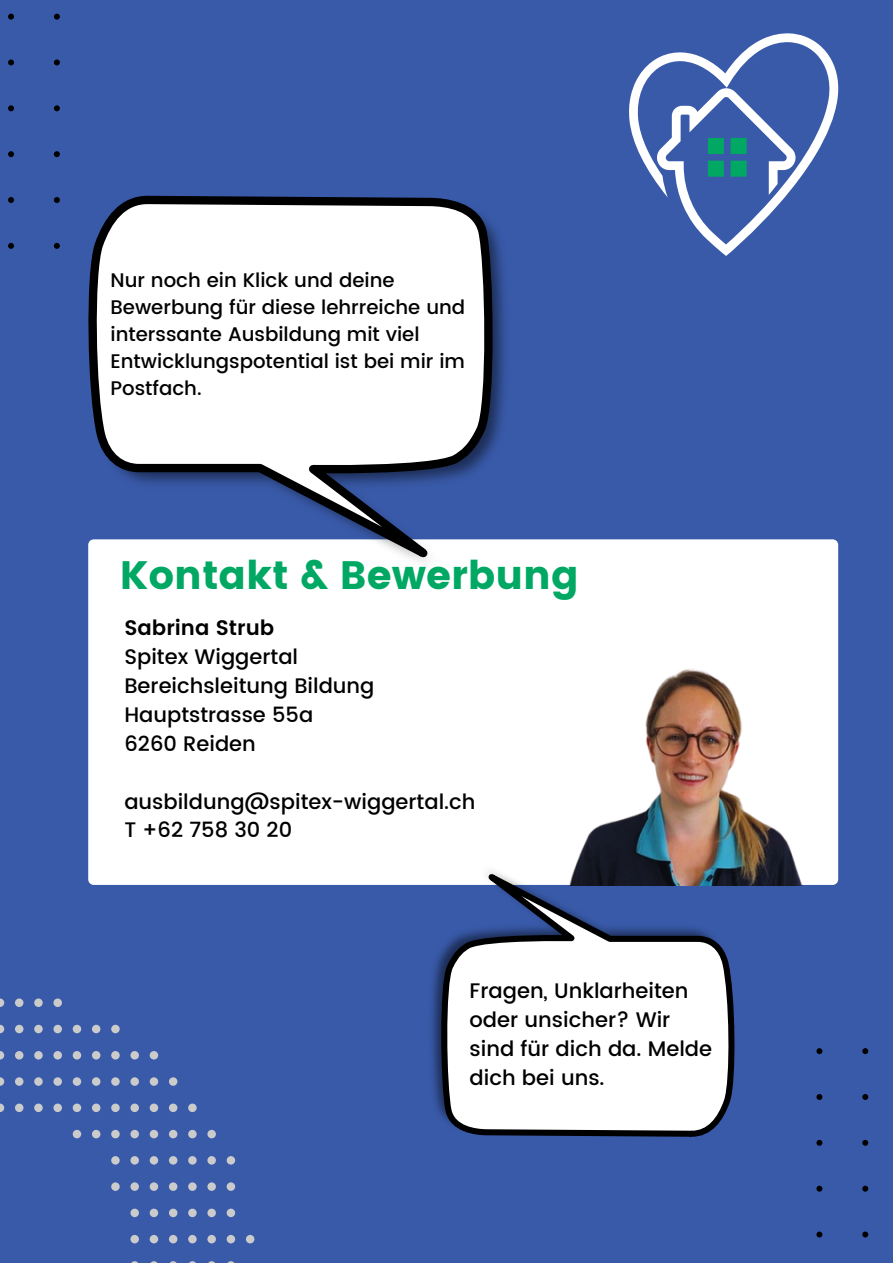
<style>
.page{position:relative;width:893px;height:1264px;background:#fff}
.page>*{position:absolute;margin:0;border:0;box-sizing:border-box;transform-origin:0 0}
.t1{font:39.6px "Poppins";color:#01a863}
.t2{font:500 21px/28.8px "Poppins";color:#000}
.t3{font:600 21px "Poppins";color:#000}
.t4{font:500 19.65px/27px "Poppins";color:#000}
</style>
<div class="page">
<div style="left:0;top:0;width:892px;height:1262px;background:#395aa9"></div>
<svg style="left:629px;top:33px;width:209px;height:223px"></svg>
<svg style="left:707px;top:138px;width:39px;height:39px"></svg>
<svg style="left:8px;top:14px;width:6px;height:6px"></svg>
<svg style="left:54px;top:14px;width:6px;height:6px"></svg>
<svg style="left:8px;top:59px;width:6px;height:6px"></svg>
<svg style="left:54px;top:59px;width:6px;height:6px"></svg>
<svg style="left:8px;top:105px;width:6px;height:6px"></svg>
<svg style="left:54px;top:105px;width:6px;height:6px"></svg>
<svg style="left:8px;top:151px;width:6px;height:6px"></svg>
<svg style="left:54px;top:151px;width:6px;height:6px"></svg>
<svg style="left:8px;top:197px;width:6px;height:6px"></svg>
<svg style="left:54px;top:197px;width:6px;height:6px"></svg>
<svg style="left:8px;top:243px;width:6px;height:6px"></svg>
<svg style="left:54px;top:243px;width:6px;height:6px"></svg>
<svg style="left:0;top:998px;width:4px;height:9px"></svg>
<svg style="left:0;top:1024px;width:4px;height:9px"></svg>
<svg style="left:0;top:1051px;width:4px;height:8px"></svg>
<svg style="left:0;top:1077px;width:4px;height:8px"></svg>
<svg style="left:0;top:1103px;width:4px;height:9px"></svg>
<div style="left:15px;top:998px;width:8px;height:9px;background:#cbcbcb;border-radius:50%"></div>
<div style="left:15px;top:1024px;width:8px;height:9px;background:#cbcbcb;border-radius:50%"></div>
<div style="left:15px;top:1051px;width:8px;height:8px;background:#cbcbcb;border-radius:50%"></div>
<div style="left:15px;top:1077px;width:8px;height:8px;background:#cbcbcb;border-radius:50%"></div>
<div style="left:15px;top:1103px;width:8px;height:9px;background:#cbcbcb;border-radius:50%"></div>
<div style="left:34px;top:998px;width:9px;height:9px;background:#cbcbcb;border-radius:50%"></div>
<svg style="left:34px;top:1024px;width:9px;height:9px"></svg>
<div style="left:34px;top:1051px;width:9px;height:8px;background:#cbcbcb;border-radius:50%"></div>
<div style="left:34px;top:1077px;width:9px;height:8px;background:#cbcbcb;border-radius:50%"></div>
<div style="left:34px;top:1103px;width:9px;height:9px;background:#cbcbcb;border-radius:50%"></div>
<div style="left:53px;top:998px;width:9px;height:9px;background:#cbcbcb;border-radius:50%"></div>
<div style="left:53px;top:1024px;width:9px;height:9px;background:#cbcbcb;border-radius:50%"></div>
<div style="left:53px;top:1051px;width:9px;height:8px;background:#cbcbcb;border-radius:50%"></div>
<div style="left:53px;top:1077px;width:9px;height:8px;background:#cbcbcb;border-radius:50%"></div>
<div style="left:53px;top:1103px;width:9px;height:9px;background:#cbcbcb;border-radius:50%"></div>
<div style="left:73px;top:1024px;width:8px;height:9px;background:#cbcbcb;border-radius:50%"></div>
<div style="left:73px;top:1051px;width:8px;height:8px;background:#cbcbcb;border-radius:50%"></div>
<div style="left:73px;top:1077px;width:8px;height:8px;background:#cbcbcb;border-radius:50%"></div>
<div style="left:73px;top:1103px;width:8px;height:9px;background:#cbcbcb;border-radius:50%"></div>
<div style="left:73px;top:1129px;width:8px;height:9px;background:#cbcbcb;border-radius:50%"></div>
<div style="left:92px;top:1024px;width:8px;height:9px;background:#cbcbcb;border-radius:50%"></div>
<div style="left:92px;top:1051px;width:8px;height:8px;background:#cbcbcb;border-radius:50%"></div>
<div style="left:92px;top:1077px;width:8px;height:8px;background:#cbcbcb;border-radius:50%"></div>
<div style="left:92px;top:1103px;width:8px;height:9px;background:#cbcbcb;border-radius:50%"></div>
<div style="left:92px;top:1129px;width:8px;height:9px;background:#cbcbcb;border-radius:50%"></div>
<svg style="left:111px;top:1024px;width:9px;height:9px"></svg>
<div style="left:111px;top:1051px;width:9px;height:8px;background:#cbcbcb;border-radius:50%"></div>
<div style="left:111px;top:1077px;width:9px;height:8px;background:#cbcbcb;border-radius:50%"></div>
<div style="left:111px;top:1103px;width:9px;height:9px;background:#cbcbcb;border-radius:50%"></div>
<svg style="left:111px;top:1129px;width:9px;height:9px"></svg>
<div style="left:111px;top:1156px;width:9px;height:8px;background:#cbcbcb;border-radius:50%"></div>
<div style="left:111px;top:1182px;width:9px;height:8px;background:#cbcbcb;border-radius:50%"></div>
<div style="left:130px;top:1051px;width:9px;height:8px;background:#cbcbcb;border-radius:50%"></div>
<div style="left:130px;top:1077px;width:9px;height:8px;background:#cbcbcb;border-radius:50%"></div>
<div style="left:130px;top:1103px;width:9px;height:9px;background:#cbcbcb;border-radius:50%"></div>
<div style="left:130px;top:1129px;width:9px;height:9px;background:#cbcbcb;border-radius:50%"></div>
<div style="left:130px;top:1156px;width:9px;height:8px;background:#cbcbcb;border-radius:50%"></div>
<div style="left:130px;top:1182px;width:9px;height:8px;background:#cbcbcb;border-radius:50%"></div>
<div style="left:130px;top:1208px;width:9px;height:9px;background:#cbcbcb;border-radius:50%"></div>
<svg style="left:130px;top:1234px;width:9px;height:9px"></svg>
<div style="left:150px;top:1051px;width:8px;height:8px;background:#cbcbcb;border-radius:50%"></div>
<div style="left:150px;top:1077px;width:8px;height:8px;background:#cbcbcb;border-radius:50%"></div>
<div style="left:150px;top:1103px;width:8px;height:9px;background:#cbcbcb;border-radius:50%"></div>
<div style="left:150px;top:1129px;width:8px;height:9px;background:#cbcbcb;border-radius:50%"></div>
<div style="left:150px;top:1156px;width:8px;height:8px;background:#cbcbcb;border-radius:50%"></div>
<div style="left:150px;top:1182px;width:8px;height:8px;background:#cbcbcb;border-radius:50%"></div>
<div style="left:150px;top:1208px;width:8px;height:9px;background:#cbcbcb;border-radius:50%"></div>
<div style="left:150px;top:1234px;width:8px;height:9px;background:#cbcbcb;border-radius:50%"></div>
<div style="left:169px;top:1077px;width:8px;height:8px;background:#cbcbcb;border-radius:50%"></div>
<div style="left:169px;top:1103px;width:8px;height:9px;background:#cbcbcb;border-radius:50%"></div>
<div style="left:169px;top:1129px;width:8px;height:9px;background:#cbcbcb;border-radius:50%"></div>
<div style="left:169px;top:1156px;width:8px;height:8px;background:#cbcbcb;border-radius:50%"></div>
<div style="left:169px;top:1182px;width:8px;height:8px;background:#cbcbcb;border-radius:50%"></div>
<div style="left:169px;top:1208px;width:8px;height:9px;background:#cbcbcb;border-radius:50%"></div>
<div style="left:169px;top:1234px;width:8px;height:9px;background:#cbcbcb;border-radius:50%"></div>
<div style="left:188px;top:1103px;width:9px;height:9px;background:#cbcbcb;border-radius:50%"></div>
<div style="left:188px;top:1129px;width:9px;height:9px;background:#cbcbcb;border-radius:50%"></div>
<div style="left:188px;top:1156px;width:9px;height:8px;background:#cbcbcb;border-radius:50%"></div>
<div style="left:188px;top:1182px;width:9px;height:8px;background:#cbcbcb;border-radius:50%"></div>
<div style="left:188px;top:1208px;width:9px;height:9px;background:#cbcbcb;border-radius:50%"></div>
<svg style="left:188px;top:1234px;width:9px;height:9px"></svg>
<div style="left:207px;top:1129px;width:9px;height:9px;background:#cbcbcb;border-radius:50%"></div>
<div style="left:207px;top:1156px;width:9px;height:8px;background:#cbcbcb;border-radius:50%"></div>
<div style="left:207px;top:1182px;width:9px;height:8px;background:#cbcbcb;border-radius:50%"></div>
<div style="left:207px;top:1208px;width:9px;height:9px;background:#cbcbcb;border-radius:50%"></div>
<svg style="left:207px;top:1234px;width:9px;height:9px"></svg>
<div style="left:227px;top:1156px;width:8px;height:8px;background:#cbcbcb;border-radius:50%"></div>
<div style="left:227px;top:1182px;width:8px;height:8px;background:#cbcbcb;border-radius:50%"></div>
<div style="left:227px;top:1208px;width:8px;height:9px;background:#cbcbcb;border-radius:50%"></div>
<div style="left:227px;top:1234px;width:8px;height:9px;background:#cbcbcb;border-radius:50%"></div>
<div style="left:246px;top:1234px;width:8px;height:9px;background:#cbcbcb;border-radius:50%"></div>
<svg style="left:816px;top:1048px;width:6px;height:6px"></svg>
<svg style="left:862px;top:1048px;width:6px;height:6px"></svg>
<svg style="left:816px;top:1094px;width:6px;height:5px"></svg>
<svg style="left:862px;top:1094px;width:6px;height:5px"></svg>
<svg style="left:816px;top:1139px;width:6px;height:6px"></svg>
<svg style="left:862px;top:1139px;width:6px;height:6px"></svg>
<svg style="left:816px;top:1185px;width:6px;height:6px"></svg>
<svg style="left:862px;top:1185px;width:6px;height:6px"></svg>
<svg style="left:816px;top:1231px;width:6px;height:6px"></svg>
<svg style="left:862px;top:1231px;width:6px;height:6px"></svg>
<div style="left:88px;top:539px;width:750px;height:346px;background:#fff;border-radius:6px"></div>
<img style="left:584px;top:669px;width:231px;height:216px">
<svg style="left:432px;top:844px;width:301px;height:293px"></svg>
<svg style="left:89px;top:195px;width:416px;height:367px"></svg>
<p class="t4" style="left:110px;top:267px;width:356px">Nur noch ein Klick und deine<br>Bewerbung für diese lehrreiche und interssante Ausbildung mit viel<br>Entwicklungspotential ist bei mir im<br>Postfach.</p>
<p class="t1" style="left:120px;top:552px;width:460px">Kontakt &amp; Bewerbung</p>
<p class="t3" style="left:124px;top:615px;width:151px">Sabrina Strub</p>
<p class="t2" style="left:124px;top:642px;width:175px">Spitex Wiggertal</p>
<p class="t2" style="left:124px;top:671px;width:251px">Bereichsleitung Bildung</p>
<p class="t2" style="left:124px;top:700px;width:190px">Hauptstrasse 55a</p>
<p class="t2" style="left:124px;top:729px;width:133px">6260 Reiden</p>
<p class="t2" style="left:124px;top:786px;width:352px">ausbildung@spitex-wiggertal.ch</p>
<p class="t2" style="left:124px;top:815px;width:169px">T +62 758 30 20</p>
<p class="t2" style="left:469px;top:976px;width:244px">Fragen, Unklarheiten oder unsicher? Wir sind für dich da. Melde dich bei uns.</p>
</div>
